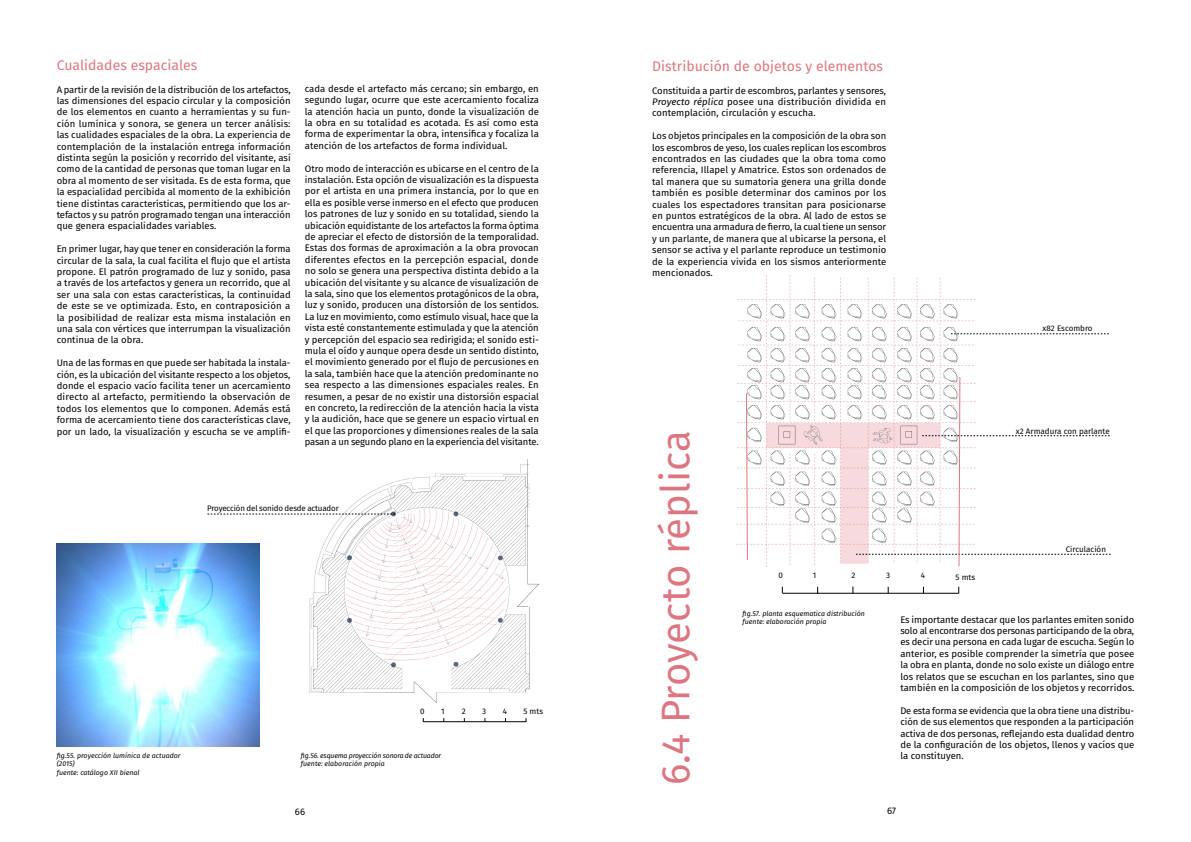
<style>
.page{position:relative;width:1191px;height:842px;background:#fff}
.page>*{position:absolute;margin:0;border:0;box-sizing:border-box;transform-origin:0 0}
.t1{font:40px "Fira Sans";color:#dd7680}
.t2{font:14px "Fira Sans";letter-spacing:.005em;color:#dd7680}
.t3{font:9.5px/11.4px "Fira Sans";letter-spacing:.005em;color:#000;text-align:justify}
.t4{font:8px "Fira Sans";letter-spacing:-.005em;color:#000}
.t5{font:italic 7px/8.4px "Fira Sans";letter-spacing:.005em;color:#000}
.t6{font:italic 7px/8.4px "Fira Sans";letter-spacing:-.015em;color:#000}
.s1{font-style:italic}
</style>
<div class="page">
<img style="left:301px;top:459px;width:238px;height:243px">
<img style="left:57px;top:544px;width:202px;height:202px">
<svg style="left:207px;top:514px;width:188px;height:1px"></svg>
<svg style="left:423px;top:718px;width:103px;height:4px"></svg>
<img style="left:737px;top:276px;width:247px;height:291px">
<svg style="left:951px;top:334px;width:157px;height:1px"></svg>
<hr style="left:783px;top:593px;width:35px;height:1px;background:#000">
<hr style="left:817px;top:593px;width:36px;height:1px;background:#000">
<hr style="left:853px;top:593px;width:35px;height:1px;background:#000">
<hr style="left:888px;top:593px;width:35px;height:1px;background:#000">
<hr style="left:923px;top:593px;width:35px;height:1px;background:#000">
<svg style="left:745px;top:392px;width:3px;height:169px"></svg>
<svg style="left:856px;top:376px;width:254px;height:191px"></svg>
<h2 class="t2" style="left:57px;top:54px;width:142px">Cualidades espaciales</h2>
<p class="t3" style="left:57px;top:83px;width:236px">A partir de la revisión de la distribución de los artefactos, las dimensiones del espacio circular y la composición de los elementos en cuanto a herramientas y su fun&shy;ción lumínica y sonora, se genera un tercer análisis: las cualidades espaciales de la obra. La experiencia de contemplación de la instalación entrega información distinta según la posición y recorrido del visitante, así como de la cantidad de personas que toman lugar en la obra al momento de ser visitada. Es de esta forma, que la espacialidad percibida al momento de la exhibición tiene distintas características, permitiendo que los ar&shy;tefactos y su patrón programado tengan una interacción que genera espacialidades variables.</p>
<p class="t3" style="left:57px;top:243px;width:235px">En primer lugar, hay que tener en consideración la forma circular de la sala, la cual facilita el flujo que el artista propone. El patrón programado de luz y sonido, pasa a través de los artefactos y genera un recorrido, que al ser una sala con estas características, la continuidad de este se ve optimizada. Esto, en contraposición a la posibilidad de realizar esta misma instalación en una sala con vértices que interrumpan la visualización continua de la obra.</p>
<p class="t3" style="left:57px;top:357px;width:235px">Una de las formas en que puede ser habitada la instala&shy;ción, es la ubicación del visitante respecto a los objetos, donde el espacio vacío facilita tener un acercamiento directo al artefacto, permitiendo la observación de todos los elementos que lo componen. Además está forma de acercamiento tiene dos características clave, por un lado, la visualización y escucha se ve amplifi-</p>
<p class="t3" style="left:305px;top:83px;width:235px">cada desde el artefacto más cercano; sin embargo, en segundo lugar, ocurre que este acercamiento focaliza la atención hacia un punto, donde la visualización de la obra en su totalidad es acotada. Es así como esta forma de experimentar la obra, intensifica y focaliza la atención de los artefactos de forma individual.</p>
<p class="t3" style="left:305px;top:162px;width:236px">Otro modo de interacción es ubicarse en el centro de la instalación. Esta opción de visualización es la dispuesta por el artista en una primera instancia, por lo que en ella es posible verse inmerso en el efecto que producen los patrones de luz y sonido en su totalidad, siendo la ubicación equidistante de los artefactos la forma óptima de apreciar el efecto de distorsión de la temporalidad.<br>Estas dos formas de aproximación a la obra provocan diferentes efectos en la percepción espacial, donde no solo se genera una perspectiva distinta debido a la ubicación del visitante y su alcance de visualización de la sala, sino que los elementos protagónicos de la obra, luz y sonido, producen una distorsión de los sentidos.<br>La luz en movimiento, como estímulo visual, hace que la vista esté constantemente estimulada y que la atención y percepción del espacio sea redirigida; el sonido esti&shy;mula el oído y aunque opera desde un sentido distinto, el movimiento generado por el flujo de percusiones en la sala, también hace que la atención predominante no sea respecto a las dimensiones espaciales reales. En resumen, a pesar de no existir una distorsión espacial en concreto, la redirección de la atención hacia la vista y la audición, hace que se genere un espacio virtual en el que las proporciones y dimensiones reales de la sala pasan a un segundo plano en la experiencia del visitante.</p>
<p class="t4" style="left:207px;top:502px;width:133px">Proyección del sonido desde actuador</p>
<p class="t4" style="left:420px;top:705px;width:6px">0</p>
<p class="t4" style="left:441px;top:705px;width:5px">1</p>
<p class="t4" style="left:462px;top:705px;width:5px">2</p>
<p class="t4" style="left:482px;top:705px;width:5px">3</p>
<p class="t4" style="left:503px;top:705px;width:6px">4</p>
<p class="t4" style="left:523px;top:705px;width:21px">5 mts</p>
<p class="t5" style="left:57px;top:751px;width:125px">fig.55. proyección lumínica de actuador (2015)<br>fuente: catálogo XII bienal</p>
<p class="t6" style="left:301px;top:751px;width:142px">fig.56. esquema proyección sonora de actuador fuente: elaboración propia</p>
<h2 class="t2" style="left:652px;top:55px;width:232px">Distribución de objetos y elementos</h2>
<p class="t3" style="left:652px;top:84px;width:235px">Constituida a partir de escombros, parlantes y sensores, <span class="s1">Proyecto réplica</span> posee una distribución dividida en contemplación, circulación y escucha.</p>
<p class="t3" style="left:652px;top:130px;width:236px">Los objetos principales en la composición de la obra son los escombros de yeso, los cuales replican los escombros encontrados en las ciudades que la obra toma como referencia, Illapel y Amatrice. Estos son ordenados de tal manera que su sumatoria genera una grilla donde también es posible determinar dos caminos por los cuales los espectadores transitan para posicionarse en puntos estratégicos de la obra. Al lado de estos se encuentra una armadura de fierro, la cual tiene un sensor y un parlante, de manera que al ubicarse la persona, el sensor se activa y el parlante reproduce un testimonio de la experiencia vivida en los sismos anteriormente mencionados.</p>
<p class="t4" style="left:1042px;top:322px;width:51px">x82 Escombro</p>
<h1 class="t1" style="left:645px;top:785px;width:357px;rotate:-90deg">6.4 Proyecto réplica</h1>
<p class="t4" style="left:1016px;top:425px;width:95px">x2 Armadura con parlante</p>
<p class="t4" style="left:778px;top:569px;width:6px">0</p>
<p class="t4" style="left:812px;top:569px;width:5px">1</p>
<p class="t4" style="left:851px;top:569px;width:5px">2</p>
<p class="t4" style="left:886px;top:569px;width:5px">3</p>
<p class="t4" style="left:920px;top:569px;width:6px">4</p>
<p class="t4" style="left:955px;top:571px;width:21px">5 mts</p>
<p class="t4" style="left:1065px;top:543px;width:42px">Circulación</p>
<p class="t5" style="left:742px;top:609px;width:124px">fig.57. planta esquematica distribución fuente: elaboración propia</p>
<p class="t3" style="left:900px;top:613px;width:236px">Es importante destacar que los parlantes emiten sonido solo al encontrarse dos personas participando de la obra, es decir una persona en cada lugar de escucha. Según lo anterior, es posible comprender la simetría que posee la obra en planta, donde no solo existe un diálogo entre los relatos que se escuchan en los parlantes, sino que también en la composición de los objetos y recorridos.</p>
<p class="t3" style="left:900px;top:705px;width:236px">De esta forma se evidencia que la obra tiene una distribu&shy;ción de sus elementos que responden a la participación activa de dos personas, reflejando esta dualidad dentro de la configuración de los objetos, llenos y vacíos que la constituyen.</p>
<p class="t3" style="left:295px;top:806px;width:12px">66</p>
<p class="t3" style="left:887px;top:805px;width:11px">67</p>
</div>
